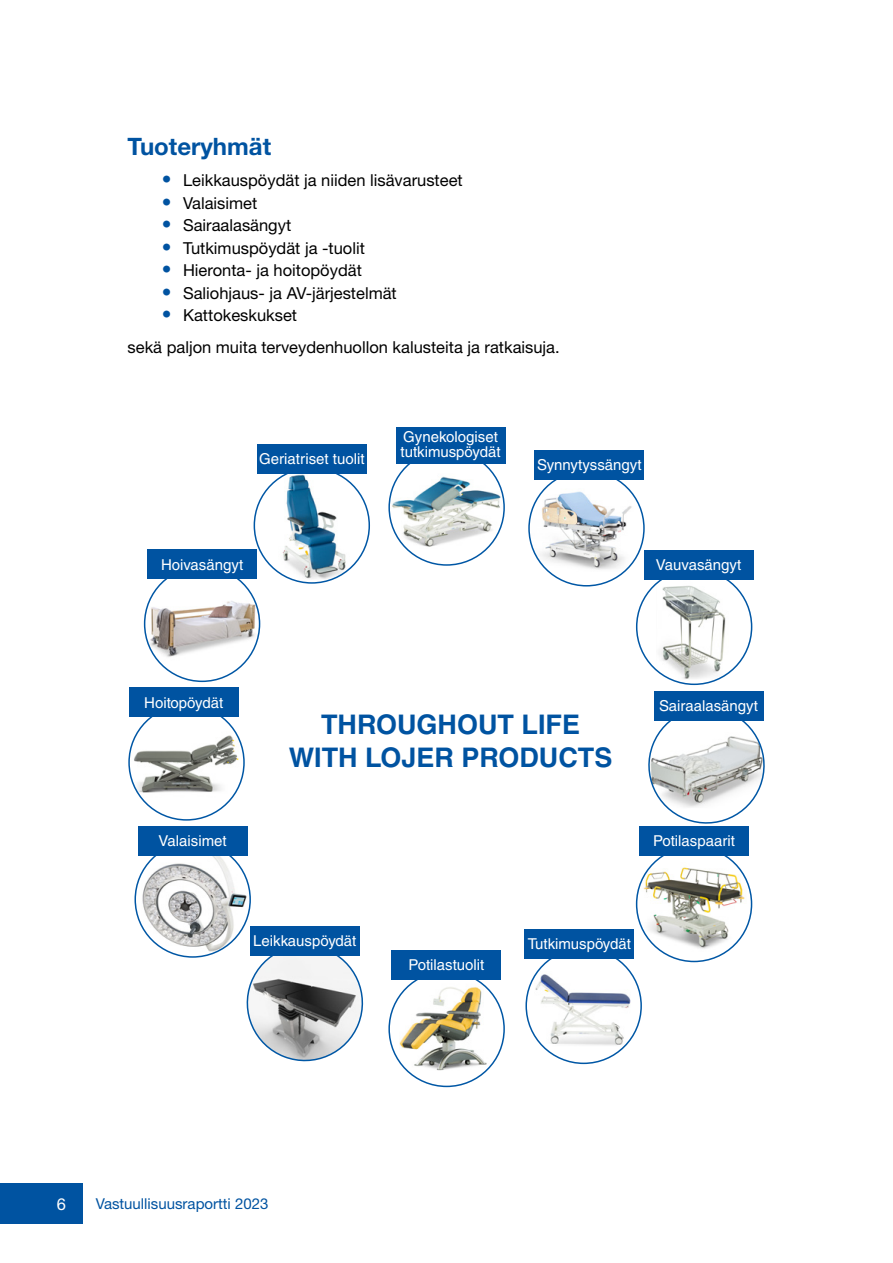
<style>
.page{position:relative;width:893px;height:1263px;background:#fff}
.page>*{position:absolute;margin:0;border:0;box-sizing:border-box;transform-origin:0 0}
.t1{font:700 27px/32.4px "Helvetica LT Std";color:#0053a1;text-align:center}
.Alaotsikko__h3{font:700 24px "Helvetica Neue LT Std";color:#0053a1}
.Leipis{font:16.5px "Helvetica Neue LT Std";color:#000}
.t2{font:16.5px "Helvetica Neue LT Std";color:#fff}
.t3{font:15px/15px "Helvetica LT Std";color:#fff}
.t4{font:15px "Helvetica Neue LT Std";color:#0053a1}
.s1{font-weight:800;font-size:19.5px;color:#0053a1}
</style>
<div class="page">
<div style="left:0;top:1183px;width:83px;height:41px;background:#0053a1"></div>
<img style="left:391px;top:473px;width:113px;height:76px">
<img style="left:656px;top:579px;width:78px;height:100px">
<img style="left:529px;top:482px;width:115px;height:92px">
<img style="left:137px;top:850px;width:113px;height:107px">
<img style="left:391px;top:984px;width:113px;height:86px">
<img style="left:639px;top:862px;width:110px;height:89px">
<img style="left:278px;top:473px;width:72px;height:107px">
<img style="left:145px;top:582px;width:115px;height:86px">
<img style="left:130px;top:731px;width:113px;height:69px">
<img style="left:529px;top:965px;width:110px;height:81px">
<svg style="left:648px;top:700px;width:117px;height:124px"></svg>
<svg style="left:238px;top:936px;width:126px;height:126px"></svg>
<div style="left:396px;top:427px;width:109px;height:36px;background:#0053a1"></div>
<div style="left:535px;top:450px;width:109px;height:29px;background:#0053a1"></div>
<div style="left:644px;top:550px;width:109px;height:29px;background:#0053a1"></div>
<div style="left:654px;top:691px;width:109px;height:30px;background:#0053a1"></div>
<div style="left:639px;top:826px;width:110px;height:30px;background:#0053a1"></div>
<div style="left:392px;top:950px;width:109px;height:30px;background:#0053a1"></div>
<div style="left:138px;top:826px;width:109px;height:29px;background:#0053a1"></div>
<div style="left:147px;top:549px;width:110px;height:30px;background:#0053a1"></div>
<div style="left:250px;top:926px;width:109px;height:29px;background:#0053a1"></div>
<div style="left:257px;top:444px;width:109px;height:29px;background:#0053a1"></div>
<div style="left:525px;top:929px;width:109px;height:29px;background:#0053a1"></div>
<div style="left:129px;top:688px;width:109px;height:29px;background:#0053a1"></div>
<h3 class="Alaotsikko__h3" style="left:128px;top:132px;width:145px">Tuoteryhmät</h3>
<p class="Leipis" style="left:162px;top:170px;width:302px"><span class="s1">•</span> Leikkauspöydät ja niiden lisävarusteet</p>
<p class="Leipis" style="left:162px;top:193px;width:97px"><span class="s1">•</span> Valaisimet</p>
<p class="Leipis" style="left:162px;top:215px;width:131px"><span class="s1">•</span> Sairaalasängyt</p>
<p class="Leipis" style="left:162px;top:238px;width:205px"><span class="s1">•</span> Tutkimuspöydät ja -tuolit</p>
<p class="Leipis" style="left:162px;top:260px;width:202px"><span class="s1">•</span> Hieronta- ja hoitopöydät</p>
<p class="Leipis" style="left:162px;top:283px;width:237px"><span class="s1">•</span> Saliohjaus- ja AV-järjestelmät</p>
<p class="Leipis" style="left:162px;top:305px;width:137px"><span class="s1">•</span> Kattokeskukset</p>
<p class="Leipis" style="left:128px;top:337px;width:434px">sekä paljon muita terveydenhuollon kalusteita ja ratkaisuja.</p>
<p class="t3" style="left:259px;top:451px;width:107px">Geriatriset tuolit</p>
<p class="t3" style="left:401px;top:429px;width:101px">Gynekologiset tutkimuspöydät</p>
<p class="t3" style="left:537px;top:457px;width:106px">Synnytyssängyt</p>
<p class="t3" style="left:161px;top:557px;width:84px">Hoivasängyt</p>
<p class="t3" style="left:656px;top:557px;width:87px">Vauvasängyt</p>
<p class="t3" style="left:144px;top:695px;width:80px">Hoitopöydät</p>
<p class="t3" style="left:159px;top:833px;width:70px">Valaisimet</p>
<p class="t1" style="left:289px;top:708px;width:325px">THROUGHOUT LIFE<br>WITH LOJER PRODUCTS</p>
<p class="t3" style="left:659px;top:699px;width:100px">Sairaalasängyt</p>
<p class="t3" style="left:653px;top:834px;width:84px">Potilaspaarit</p>
<p class="t3" style="left:253px;top:933px;width:105px">Leikkauspöydät</p>
<p class="t3" style="left:408px;top:957px;width:77px">Potilastuolit</p>
<p class="t3" style="left:528px;top:936px;width:105px">Tutkimuspöydät</p>
<p class="t2" style="left:57px;top:1194px;width:11px">6</p>
<p class="t4" style="left:96px;top:1195px;width:174px">Vastuullisuusraportti 2023</p>
</div>
